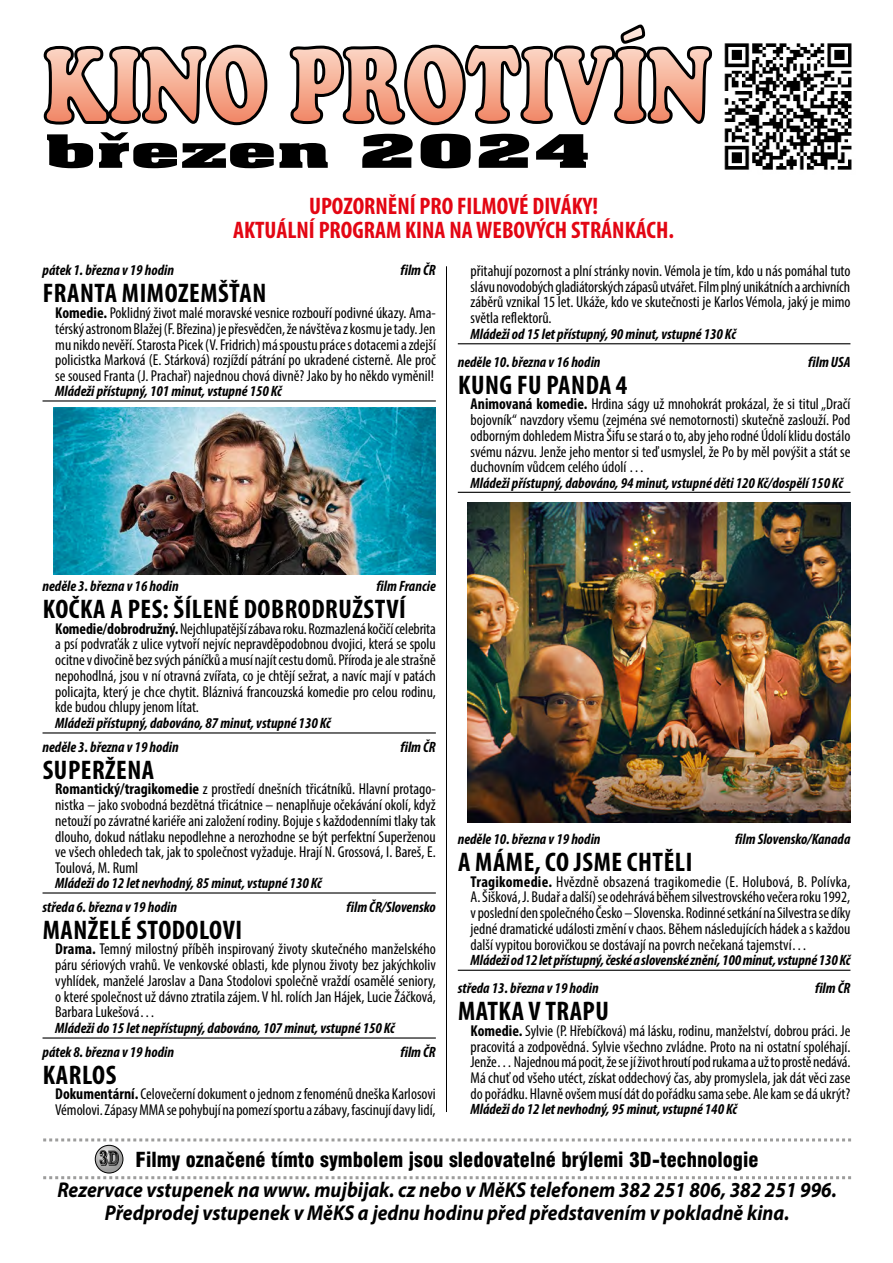
<style>
.page{position:relative;width:893px;height:1263px;background:#fff}
.page>*{position:absolute;margin:0;border:0;box-sizing:border-box;transform-origin:0 0}
.t1{font:700 45px "Aachen AT";letter-spacing:-.02em;color:#000;scale:2 1}
.t2{font:700 condensed 27px "Myriad Pro";letter-spacing:.02em;color:#000}
.t3{font:700 condensed 24px/24px "Myriad Pro";color:#e30613;text-align:center}
.t4{font:italic 700 21.45px/22.5px "Myriad Pro";color:#000;text-align:center;scale:.91 1}
.t5{font:900 condensed 20.25px "Swiss 721 AT";color:#000}
.t6{font:condensed 15.75px/15.8px "Myriad Pro";color:#000;text-align:justify}
.t7{font:italic 700 condensed 15px/23.5px "Myriad Pro";color:#000}
.s1{font-weight:700}
</style>
<div class="page">
<img style="left:724px;top:43px;width:128px;height:127px">
<svg style="left:43px;top:1176px;width:808px;height:3px"></svg>
<svg style="left:43px;top:1138px;width:808px;height:3px"></svg>
<svg style="left:95px;top:1145px;width:28px;height:28px"></svg>
<div style="left:95px;top:1145px;width:28px;height:28px;border:1px solid #000;border-radius:50%"></div>
<img style="left:99px;top:1150px;width:20px;height:16px">
<hr style="left:43px;top:400px;width:393px;height:1px;background:#000">
<hr style="left:43px;top:732px;width:393px;height:1px;background:#000">
<hr style="left:43px;top:892px;width:393px;height:1px;background:#000">
<hr style="left:43px;top:1037px;width:393px;height:1px;background:#000">
<img style="left:53px;top:407px;width:383px;height:167px">
<hr style="left:446px;top:266px;width:1px;height:846px;background:#000">
<svg style="left:43px;top:24px;width:670px;height:102px"></svg>
<hr style="left:458px;top:343px;width:392px;height:1px;background:#000">
<hr style="left:458px;top:492px;width:392px;height:1px;background:#000">
<hr style="left:458px;top:970px;width:392px;height:1px;background:#000">
<img style="left:468px;top:503px;width:382px;height:320px">
<h1 class="t1" style="left:44px;top:123px;width:276px">březen 2024</h1>
<h3 class="t3" style="left:233px;top:193px;width:442px">UPOZORNĚNÍ PRO FILMOVÉ DIVÁKY!<br>AKTUÁLNÍ PROGRAM KINA NA WEBOVÝCH STRÁNKÁCH.</h3>
<p class="t6" style="left:471px;top:263px;width:381px">přitahují pozornost a plní stránky novin. Vémola je tím, kdo u nás pomáhal tuto slávu novodobých gladiátorských zápasů utvářet. Film plný unikátních a archivních záběrů vznikal 15 let. Ukáže, kdo ve skutečnosti je Karlos Vémola, jaký je mimo světla reflektorů.</p>
<p class="t7" style="left:458px;top:320px;width:280px;line-height:27.8px;text-indent:13px">Mládeži od 15 let přístupný, 90 minut, vstupné 130 Kč neděle 10. března v 16 hodin</p>
<p class="t7" style="left:43px;top:258px;width:133px">pátek 1. března v 19 hodin</p>
<p class="t7" style="left:401px;top:258px;width:37px">film ČR</p>
<h2 class="t2" style="left:43px;top:277px;width:225px">FRANTA MIMOZEMŠŤAN</h2>
<p class="t6" style="left:55px;top:305px;width:382px"><span class="s1">Komedie.</span> Poklidný život malé moravské vesnice rozbouří podivné úkazy. Ama&shy;térský astronom Blažej (F. Březina) je přesvědčen, že návštěva z kosmu je tady. Jen mu nikdo nevěří. Starosta Picek (V. Fridrich) má spoustu práce s dotacemi a zdejší policistka Marková (E. Stárková) rozjíždí pátrání po ukradené cisterně. Ale proč se soused Franta (J. Prachař) najednou chová divně? Jako by ho někdo vyměnil!</p>
<p class="t7" style="left:55px;top:379px;width:228px">Mládeži přístupný, 101 minut, vstupné 150 Kč</p>
<p class="t7" style="left:808px;top:350px;width:44px">film USA</p>
<h2 class="t2" style="left:458px;top:368px;width:171px">KUNG FU PANDA 4</h2>
<p class="t6" style="left:471px;top:396px;width:381px"><span class="s1">Animovaná komedie.</span> Hrdina ságy už mnohokrát prokázal, že si titul „Dračí bojovník“ navzdory všemu (zejména své nemotornosti) skutečně zaslouží. Pod odborným dohledem Mistra Šifu se stará o to, aby jeho rodné Údolí klidu dostálo svému názvu. Jenže jeho mentor si teď usmyslel, že Po by měl povýšit a stát se duchovním vůdcem celého údolí …</p>
<p class="t7" style="left:471px;top:470px;width:374px">Mládeži přístupný, dabováno, 94 minut, vstupné děti 120 Kč/dospělí 150 Kč</p>
<p class="t7" style="left:43px;top:574px;width:138px">neděle 3. března v 16 hodin</p>
<p class="t7" style="left:376px;top:574px;width:61px">film Francie</p>
<h2 class="t2" style="left:43px;top:592px;width:365px">KOČKA A PES: ŠÍLENÉ DOBRODRUŽSTVÍ</h2>
<p class="t6" style="left:55px;top:620px;width:382px"><span class="s1">Komedie/dobrodružný.</span> Nejchlupatější zábava roku. Rozmazlená kočičí celebrita a psí podvraťák z ulice vytvoří nejvíc nepravděpodobnou dvojici, která se spolu ocitne v divočině bez svých páníčků a musí najít cestu domů. Příroda je ale strašně nepohodlná, jsou v ní otravná zvířata, co je chtějí sežrat, a navíc mají v patách policajta, který je chce chytit. Bláznivá francouzská komedie pro celou rodinu, kde budou chlupy jenom lítat.</p>
<p class="t7" style="left:43px;top:711px;width:290px;text-indent:13px">Mládeži přístupný, dabováno, 87 minut, vstupné 130 Kč neděle 3. března v 19 hodin</p>
<p class="t7" style="left:401px;top:735px;width:37px">film ČR</p>
<h2 class="t2" style="left:43px;top:753px;width:113px">SUPERŽENA</h2>
<p class="t6" style="left:55px;top:781px;width:382px"><span class="s1">Romantický/tragikomedie</span> z prostředí dnešních třicátníků. Hlavní protago&shy;nistka – jako svobodná bezdětná třicátnice – nenaplňuje očekávání okolí, když netouží po závratné kariéře ani založení rodiny. Bojuje s každodenními tlaky tak dlouho, dokud nátlaku nepodlehne a nerozhodne se být perfektní Superženou ve všech ohledech tak, jak to společnost vyžaduje. Hrají N. Grossová, I. Bareš, E.<br>Toulová, M. Ruml</p>
<p class="t7" style="left:43px;top:871px;width:281px;text-indent:13px">Mládeži do 12 let nevhodný, 85 minut, vstupné 130 Kč středa 6. března v 19 hodin</p>
<p class="t7" style="left:347px;top:895px;width:91px">film ČR/Slovensko</p>
<h2 class="t2" style="left:43px;top:913px;width:201px">MANŽELÉ STODOLOVI</h2>
<p class="t6" style="left:55px;top:941px;width:382px"><span class="s1">Drama.</span> Temný milostný příběh inspirovaný životy skutečného manželského páru sériových vrahů. Ve venkovské oblasti, kde plynou životy bez jakýchkoliv vyhlídek, manželé Jaroslav a Dana Stodolovi společně vraždí osamělé seniory, o které společnost už dávno ztratila zájem. V hl. rolích Jan Hájek, Lucie Žáčková, Barbara Lukešová…</p>
<p class="t7" style="left:43px;top:1016px;width:354px;text-indent:13px">Mládeži do 15 let nepřístupný, dabováno, 107 minut, vstupné 150 Kč pátek 8. března v 19 hodin</p>
<p class="t7" style="left:401px;top:1040px;width:37px">film ČR</p>
<h2 class="t2" style="left:43px;top:1058px;width:75px">KARLOS</h2>
<p class="t6" style="left:55px;top:1086px;width:382px"><span class="s1">Dokumentární.</span> Celovečerní dokument o jednom z fenoménů dneška Karlosovi<br>Vémolovi. Zápasy MMA se pohybují na pomezí sportu a zábavy, fascinují davy lidí,</p>
<p class="t7" style="left:458px;top:827px;width:144px">neděle 10. března v 19 hodin</p>
<p class="t7" style="left:735px;top:827px;width:117px">film Slovensko/Kanada</p>
<h2 class="t2" style="left:458px;top:845px;width:236px">A MÁME, CO JSME CHTĚLI</h2>
<p class="t6" style="left:471px;top:873px;width:382px"><span class="s1">Tragikomedie.</span> Hvězdně obsazená tragikomedie (E. Holubová, B. Polívka, A. Šišková, J. Budař a další) se odehrává během silvestrovského večera roku 1992, v poslední den společného Česko – Slovenska. Rodinné setkání na Silvestra se díky jedné dramatické události změní v chaos. Během následujících hádek a s každou další vypitou borovičkou se dostávají na povrch nečekaná tajemství…</p>
<p class="t7" style="left:458px;top:946px;width:394px;line-height:27.8px;text-indent:13px">Mládeži od 12 let přístupný, české a slovenské znění, 100 minut, vstupné 130 Kč středa 13. března v 19 hodin</p>
<p class="t7" style="left:815px;top:976px;width:37px">film ČR</p>
<h2 class="t2" style="left:458px;top:994px;width:152px">MATKA V TRAPU</h2>
<p class="t6" style="left:471px;top:1023px;width:382px"><span class="s1">Komedie.</span> Sylvie (P. Hřebíčková) má lásku, rodinu, manželství, dobrou práci. Je pracovitá a zodpovědná. Sylvie všechno zvládne. Proto na ni ostatní spoléhají.<br>Jenže… Najednou má pocit, že se jí život hroutí pod rukama a už to prostě nedává.<br>Má chuť od všeho utéct, získat oddechový čas, aby promyslela, jak dát věci zase do pořádku. Hlavně ovšem musí dát do pořádku sama sebe. Ale kam se dá ukrýt?</p>
<p class="t7" style="left:471px;top:1097px;width:268px">Mládeži do 12 let nevhodný, 95 minut, vstupné 140 Kč</p>
<p class="t5" style="left:136px;top:1147px;width:624px">Filmy označené tímto symbolem jsou sledovatelné brýlemi 3D-technologie</p>
<h3 class="t4" style="left:57px;top:1178px;width:858px">Rezervace vstupenek na www. mujbijak. cz nebo v MěKS telefonem 382 251 806, 382 251 996.<br>Předprodej vstupenek v MěKS a jednu hodinu před představením v pokladně kina.</h3>
</div>
